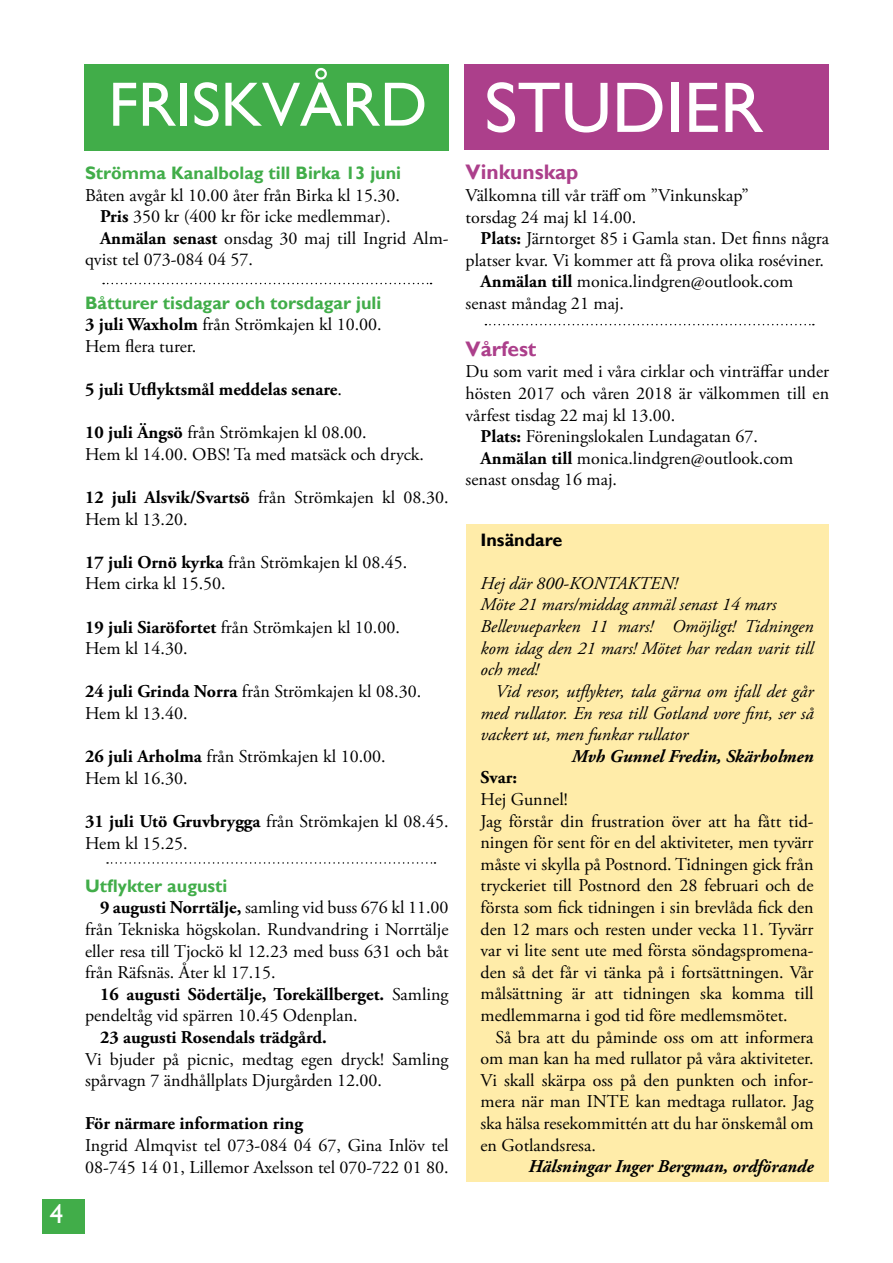
<style>
.page{position:relative;width:893px;height:1263px;background:#fff}
.page>*{position:absolute;margin:0;border:0;box-sizing:border-box;transform-origin:0 0}
.t1{font:63px "Gill Sans";color:#fff}
.t2{font:27px "Gill Sans";color:#fff}
.t3{font:700 21px "Gill Sans";color:#ac3f8b}
.t4{font:18px/21.6px "Adobe Garamond Pro";color:#000}
.t5{font:italic 18px/21.6px "Adobe Garamond Pro";color:#000}
.t6{font:700 18px "Adobe Garamond Pro";color:#000}
.t7{font:700 18px "Gill Sans";color:#41ad49}
.t8{font:italic 700 18px "Adobe Garamond Pro";color:#000}
.t9{font:700 18px "Gill Sans";color:#000}
.s1{font-size:72px}
.s2{font-weight:700}
.s3{font-weight:400}
</style>
<div class="page">
<div style="left:43px;top:1199px;width:42px;height:34px;background:#41ad49"></div>
<div style="left:466px;top:524px;width:362px;height:658px;background:#ffeca9"></div>
<div style="left:465px;top:65px;width:364px;height:85px;background:#ac3f8b"></div>
<div style="left:85px;top:64px;width:364px;height:86px;background:#41ad49"></div>
<svg style="left:107px;top:862px;width:328px;height:2px"></svg>
<svg style="left:485px;top:324px;width:329px;height:1px"></svg>
<svg style="left:103px;top:283px;width:329px;height:1px"></svg>
<h2 class="t2" style="left:50px;top:1198px;width:15px">4</h2>
<h1 class="t1" style="left:108px;top:68px;width:656px">FRISKVÅRD <span class="s1">STUDIER</span></h1>
<p class="t3" style="left:466px;top:160px;width:114px">Vinkunskap</p>
<p class="t4" style="left:466px;top:185px;width:285px">Välkomna till vår träff om ”Vinkunskap” torsdag 24 maj kl 14.00.</p>
<p class="t4" style="left:481px;top:228px;width:350px"><span class="s2">Plats:</span> Järntorget 85 i Gamla stan. Det finns några</p>
<p class="t4" style="left:466px;top:250px;width:360px">platser kvar. Vi kommer att få prova olika roséviner.</p>
<p class="t4" style="left:481px;top:271px;width:314px"><span class="s2">Anmälan till</span> monica.lindgren@outlook.com</p>
<p class="t4" style="left:466px;top:293px;width:160px">senast måndag 21 maj.</p>
<p class="t3" style="left:466px;top:336px;width:72px">Vårfest</p>
<p class="t4" style="left:466px;top:361px;width:365px">Du som varit med i våra cirklar och vinträffar under</p>
<p class="t4" style="left:466px;top:383px;width:365px">hösten 2017 och våren 2018 är välkommen till en</p>
<p class="t4" style="left:466px;top:405px;width:211px">vårfest tisdag 22 maj kl 13.00.</p>
<p class="t4" style="left:481px;top:426px;width:279px"><span class="s2">Plats:</span> Föreningslokalen Lundagatan 67.</p>
<p class="t4" style="left:481px;top:448px;width:314px"><span class="s2">Anmälan till</span> monica.lindgren@outlook.com</p>
<p class="t4" style="left:466px;top:469px;width:153px">senast onsdag 16 maj.</p>
<p class="t7" style="left:85px;top:162px;width:318px">Strömma Kanalbolag till Birka 13 juni</p>
<p class="t4" style="left:85px;top:185px;width:317px">Båten avgår kl 10.00 åter från Birka kl 15.30.</p>
<p class="t4" style="left:100px;top:206px;width:292px"><span class="s2">Pris</span> 350 kr (400 kr för icke medlemmar).</p>
<p class="t4" style="left:100px;top:228px;width:350px"><span class="s2">Anmälan senast</span> onsdag 30 maj till Ingrid Alm-</p>
<p class="t4" style="left:85px;top:249px;width:170px">qvist tel 073-084 04 57.</p>
<p class="t7" style="left:85px;top:292px;width:298px">Båtturer tisdagar och torsdagar juli</p>
<p class="t4" style="left:85px;top:314px;width:298px"><span class="s2">3 juli Waxholm</span> från Strömkajen kl 10.00.<br>Hem flera turer.</p>
<p class="t6" style="left:85px;top:379px;width:258px">5 juli Utflyktsmål meddelas senare<span class="s3">.</span></p>
<p class="t4" style="left:85px;top:422px;width:341px"><span class="s2">10 juli Ängsö</span> från Strömkajen kl 08.00.<br>Hem kl 14.00. OBS! Ta med matsäck och dryck.</p>
<p class="t4" style="left:85px;top:487px;width:365px"><span class="s2">12 juli Alsvik/Svartsö</span> från Strömkajen kl 08.30.<br>Hem kl 13.20.</p>
<p class="t4" style="left:85px;top:552px;width:324px"><span class="s2">17 juli Ornö kyrka</span> från Strömkajen kl 08.45.<br>Hem cirka kl 15.50.</p>
<p class="t4" style="left:85px;top:617px;width:316px"><span class="s2">19 juli Siaröfortet</span> från Strömkajen kl 10.00.<br>Hem kl 14.30.</p>
<p class="t4" style="left:85px;top:681px;width:338px"><span class="s2">24 juli Grinda Norra</span> från Strömkajen kl 08.30.<br>Hem kl 13.40.</p>
<p class="t4" style="left:85px;top:746px;width:302px"><span class="s2">26 juli Arholma</span> från Strömkajen kl 10.00.<br>Hem kl 16.30.</p>
<p class="t4" style="left:85px;top:811px;width:365px"><span class="s2">31 juli Utö Gruvbrygga</span> från Strömkajen kl 08.45.<br>Hem kl 15.25.</p>
<p class="t7" style="left:85px;top:875px;width:144px">Utflykter augusti</p>
<p class="t4" style="left:85px;top:897px;width:365px;text-align:justify;text-indent:15px"><span class="s2">9 augusti Norrtälje,</span> samling vid buss 676 kl 11.00 från Tekniska högskolan. Rundvandring i Norrtälje eller resa till Tjockö kl 12.23 med buss 631 och båt från Räfsnäs. Åter kl 17.15.</p>
<p class="t4" style="left:85px;top:984px;width:365px;text-indent:15px"><span class="s2">16 augusti Södertälje, Torekällberget.</span> Samling pendeltåg vid spärren 10.45 Odenplan.</p>
<p class="t6" style="left:100px;top:1027px;width:228px">23 augusti Rosendals trädgård.</p>
<p class="t4" style="left:85px;top:1049px;width:365px">Vi bjuder på picnic, medtag egen dryck! Samling spårvagn 7 ändhållplats Djurgården 12.00.</p>
<p class="t6" style="left:85px;top:1113px;width:220px">För närmare information ring</p>
<p class="t4" style="left:85px;top:1135px;width:365px">Ingrid Almqvist tel 073-084 04 67, Gina Inlöv tel<br>08-745 14 01, Lillemor Axelsson tel 070-722 01 80.</p>
<p class="t9" style="left:480px;top:529px;width:83px">Insändare</p>
<p class="t5" style="left:480px;top:573px;width:335px">Hej där 800-KONTAKTEN!<br>Möte 21 mars/middag anmäl senast 14 mars<br>Bellevueparken 11 mars! Omöjligt! Tidningen kom idag den 21 mars! Mötet har redan varit till och med!</p>
<p class="t5" style="left:480px;top:681px;width:335px;text-align:justify;text-indent:15px">Vid resor, utflykter, tala gärna om ifall det går med rullator. En resa till Gotland vore fint, ser så vackert ut, men funkar rullator</p>
<p class="t8" style="left:572px;top:746px;width:243px">Mvh Gunnel Fredin, Skärholmen</p>
<p class="t6" style="left:480px;top:767px;width:38px">Svar:</p>
<p class="t4" style="left:480px;top:789px;width:335px">Hej Gunnel!<br>Jag förstår din frustration över att ha fått tid&shy;ningen för sent för en del aktiviteter, men tyvärr måste vi skylla på Postnord. Tidningen gick från tryckeriet till Postnord den 28 februari och de första som fick tidningen i sin brevlåda fick den den 12 mars och resten under vecka 11. Tyvärr var vi lite sent ute med första söndagspromena&shy;den så det får vi tänka på i fortsättningen. Vår målsättning är att tidningen ska komma till medlemmarna i god tid före medlemsmötet.</p>
<p class="t4" style="left:480px;top:1027px;width:335px;text-align:justify;text-indent:15px">Så bra att du påminde oss om att informera om man kan ha med rullator på våra aktiviteter.<br>Vi skall skärpa oss på den punkten och infor&shy;mera när man INTE kan medtaga rullator. Jag ska hälsa resekommittén att du har önskemål om en Gotlandsresa.</p>
<p class="t8" style="left:528px;top:1156px;width:287px">Hälsningar Inger Bergman, ordförande</p>
</div>
